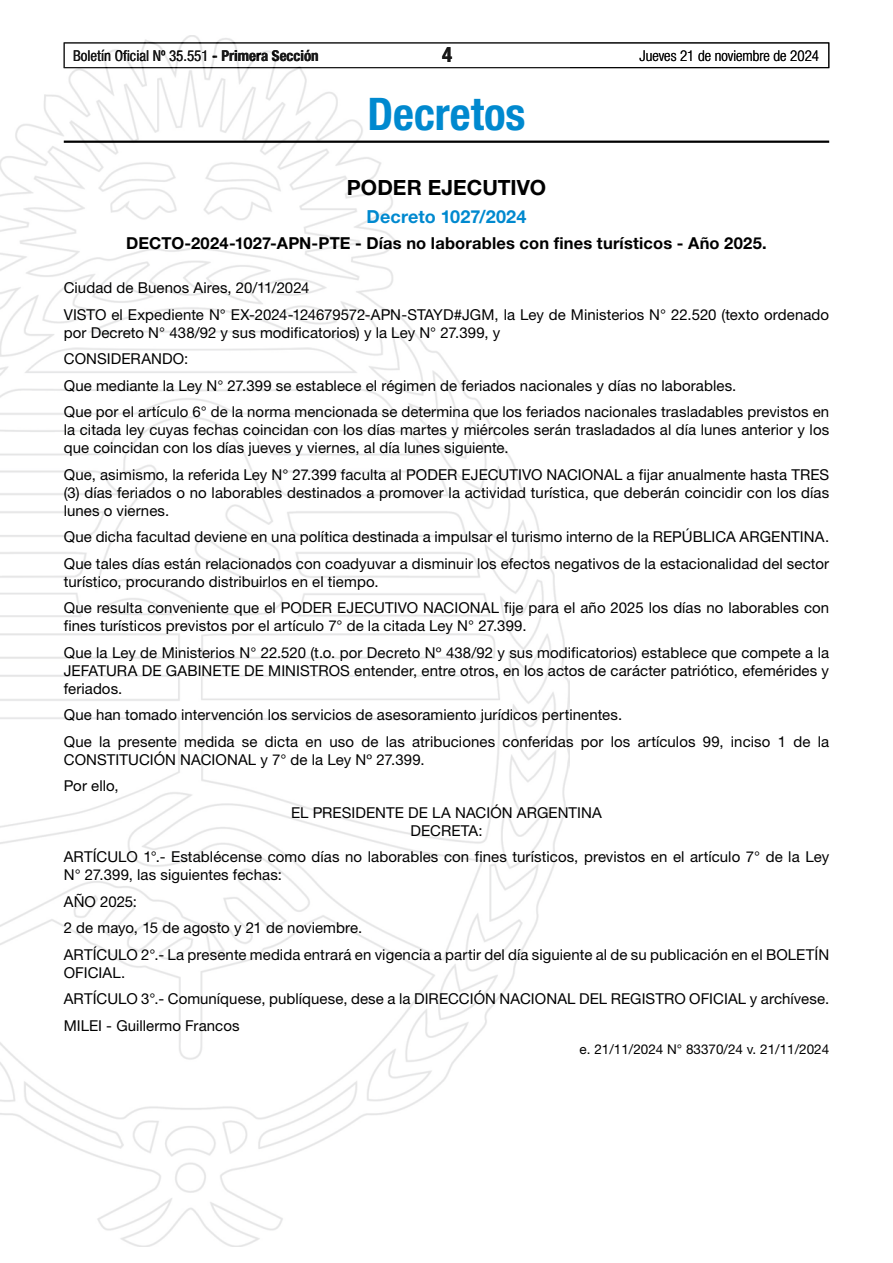
<style>
.page{position:relative;width:893px;height:1263px;background:#fff}
.page>*{position:absolute;margin:0;border:0;box-sizing:border-box;transform-origin:0 0}
.t1{font:700 condensed 45px "Helvetica Neue LT Std";color:#0089cf}
.t2{font:700 21px "Helvetica Neue LT Std";color:#000}
.t3{font:700 condensed 21px "Helvetica Neue LT Std";color:#000}
.t4{font:700 18px "Helvetica Neue LT Std";letter-spacing:.005em;color:#0089cf}
.t5{font:700 16.5px "Helvetica Neue LT Std";letter-spacing:.01em;color:#000}
.t6{font:15px/26.5px "Helvetica Neue LT Std";letter-spacing:.005em;color:#000}
.t7{font:condensed 15px "Helvetica Neue LT Std";color:#000}
.t8{font:300 condensed 15px "Helvetica Neue LT Std";color:#000}
.t9{font:13.5px "Helvetica Neue LT Std";color:#000}
.s1{font-weight:700}
</style>
<div class="page">
<div style="left:64px;top:43px;width:765px;height:25px;border:1px solid #000"></div>
<img style="left:0;top:35px;width:569px;height:1211px">
<hr style="left:64px;top:141px;width:765px;height:2px;background:#000">
<p class="t7" style="left:73px;top:47px;width:247px">Boletín Oficial Nº 35.551 <span class="s1">- Primera Sección</span></p>
<h2 class="t3" style="left:442px;top:42px;width:12px">4</h2>
<p class="t8" style="left:640px;top:47px;width:181px">Jueves 21 de noviembre de 2024</p>
<h1 class="t1" style="left:367px;top:87px;width:160px">Decretos</h1>
<h2 class="t2" style="left:347px;top:174px;width:200px">PODER EJECUTIVO</h2>
<p class="t4" style="left:367px;top:205px;width:161px">Decreto 1027/2024</p>
<p class="t5" style="left:126px;top:233px;width:642px">DECTO-2024-1027-APN-PTE - Días no laborables con fines turísticos - Año 2025.</p>
<p class="t6" style="left:64px;top:274px;width:767px">Ciudad de Buenos Aires, 20/11/2024<br>VISTO el Expediente N° EX-2024-124679572-APN-STAYD#JGM, la Ley de Ministerios N° 22.520 (texto ordenado</p>
<p class="t6" style="left:64px;top:319px;width:767px">por Decreto N° 438/92 y sus modificatorios) y la Ley N° 27.399, y<br>CONSIDERANDO:<br>Que mediante la Ley N° 27.399 se establece el régimen de feriados nacionales y días no laborables.<br>Que por el artículo 6° de la norma mencionada se determina que los feriados nacionales trasladables previstos en</p>
<p class="t6" style="left:64px;top:420px;width:767px;line-height:18px">la citada ley cuyas fechas coincidan con los días martes y miércoles serán trasladados al día lunes anterior y los que coincidan con los días jueves y viernes, al día lunes siguiente.</p>
<p class="t6" style="left:64px;top:465px;width:767px;line-height:18px;text-align:justify">Que, asimismo, la referida Ley N° 27.399 faculta al PODER EJECUTIVO NACIONAL a fijar anualmente hasta TRES (3) días feriados o no laborables destinados a promover la actividad turística, que deberán coincidir con los días lunes o viernes.</p>
<p class="t6" style="left:64px;top:523px;width:767px">Que dicha facultad deviene en una política destinada a impulsar el turismo interno de la REPÚBLICA ARGENTINA.<br>Que tales días están relacionados con coadyuvar a disminuir los efectos negativos de la estacionalidad del sector</p>
<p class="t6" style="left:64px;top:568px;width:767px">turístico, procurando distribuirlos en el tiempo.<br>Que resulta conveniente que el PODER EJECUTIVO NACIONAL fije para el año 2025 los días no laborables con</p>
<p class="t6" style="left:64px;top:612px;width:767px">fines turísticos previstos por el artículo 7° de la citada Ley N° 27.399.<br>Que la Ley de Ministerios N° 22.520 (t.o. por Decreto Nº 438/92 y sus modificatorios) establece que compete a la</p>
<p class="t6" style="left:64px;top:661px;width:767px;line-height:18px">JEFATURA DE GABINETE DE MINISTROS entender, entre otros, en los actos de carácter patriótico, efemérides y feriados.</p>
<p class="t6" style="left:64px;top:701px;width:767px">Que han tomado intervención los servicios de asesoramiento jurídicos pertinentes.<br>Que la presente medida se dicta en uso de las atribuciones conferidas por los artículos 99, inciso 1 de la</p>
<p class="t6" style="left:64px;top:746px;width:362px">CONSTITUCIÓN NACIONAL y 7° de la Ley Nº 27.399.</p>
<p class="t6" style="left:64px;top:772px;width:56px">Por ello,</p>
<p class="t6" style="left:291px;top:799px;width:312px">EL PRESIDENTE DE LA NACIÓN ARGENTINA</p>
<p class="t6" style="left:64px;top:817px;width:767px;text-align:center">DECRETA:<br>ARTÍCULO 1°.- Establécense como días no laborables con fines turísticos, previstos en el artículo 7° de la Ley</p>
<p class="t6" style="left:64px;top:861px;width:767px">N° 27.399, las siguientes fechas:<br>AÑO 2025:<br>2 de mayo, 15 de agosto y 21 de noviembre.<br>ARTÍCULO 2°.- La presente medida entrará en vigencia a partir del día siguiente al de su publicación en el BOLETÍN</p>
<p class="t6" style="left:64px;top:959px;width:767px">OFICIAL.<br>ARTÍCULO 3°.- Comuníquese, publíquese, dese a la DIRECCIÓN NACIONAL DEL REGISTRO OFICIAL y archívese.<br>MILEI - Guillermo Francos</p>
<p class="t9" style="left:580px;top:1041px;width:251px">e. 21/11/2024 N° 83370/24 v. 21/11/2024</p>
</div>
